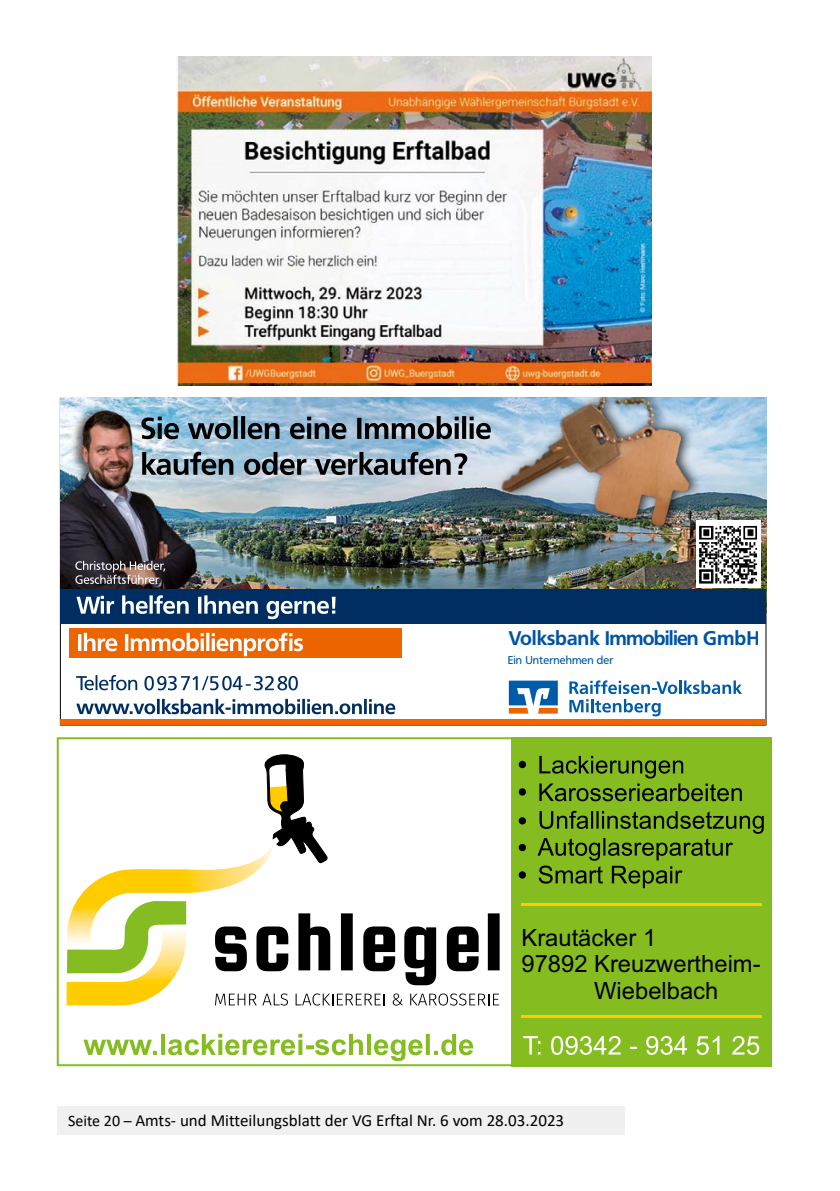
<style>
.page{position:relative;width:840px;height:1191px;background:#fff}
.page>*{position:absolute;margin:0;border:0;box-sizing:border-box;transform-origin:0 0}
.t1{font:23.8px "Arial";color:#000}
.t2{font:700 19.6px "Frutiger VR";letter-spacing:-.02em;color:#0054a4}
.t3{font:17px "Calibri";color:#000}
.t4{font:11.2px "Frutiger VR";letter-spacing:.005em;color:#0054a4}
.s1{font-size:16px}
</style>
<div class="page">
<svg style="left:67px;top:754px;width:432px;height:251px"></svg>
<div style="left:510px;top:737px;width:261px;height:329px;background:#85bc20"></div>
<svg style="left:83px;top:1034px;width:390px;height:27px"></svg>
<svg style="left:523px;top:1036px;width:235px;height:19px"></svg>
<div style="left:518px;top:871px;width:7px;height:7px;background:#000;border-radius:50%"></div>
<div style="left:518px;top:844px;width:7px;height:7px;background:#000;border-radius:50%"></div>
<div style="left:518px;top:817px;width:7px;height:7px;background:#000;border-radius:50%"></div>
<div style="left:518px;top:788px;width:7px;height:7px;background:#000;border-radius:50%"></div>
<div style="left:518px;top:761px;width:7px;height:7px;background:#000;border-radius:50%"></div>
<svg style="left:537px;top:756px;width:226px;height:132px"></svg>
<hr style="left:521px;top:903px;width:240px;height:2px;background:#fc0">
<hr style="left:521px;top:1015px;width:240px;height:3px;background:#fc0">
<div style="left:57px;top:737px;width:714px;height:329px;border:2px solid #84bc21"></div>
<img style="left:200px;top:398px;width:565px;height:191px">
<div style="left:69px;top:628px;width:332px;height:29px;background:#ec6500"></div>
<svg style="left:508px;top:680px;width:49px;height:33px"></svg>
<hr style="left:678px;top:680px;width:3px;height:14px;background:#005ba9">
<svg style="left:684px;top:680px;width:57px;height:14px"></svg>
<svg style="left:569px;top:680px;width:108px;height:36px"></svg>
<svg style="left:78px;top:633px;width:225px;height:23px"></svg>
<svg style="left:76px;top:699px;width:319px;height:15px"></svg>
<svg style="left:76px;top:675px;width:222px;height:15px"></svg>
<div style="left:60px;top:719px;width:705px;height:6px;background:#ec6500"></div>
<svg style="left:200px;top:452px;width:267px;height:23px;background:#74838e"></svg>
<svg style="left:200px;top:416px;width:287px;height:23px;background:#687b89"></svg>
<img style="left:696px;top:520px;width:64px;height:67px">
<img style="left:487px;top:397px;width:228px;height:159px">
<img style="left:60px;top:398px;width:140px;height:191px">
<div style="left:60px;top:589px;width:705px;height:35px;background:#002d62"></div>
<svg style="left:76px;top:595px;width:259px;height:24px"></svg>
<svg style="left:75px;top:561px;width:90px;height:23px;background:#726566"></svg>
<img style="left:177px;top:57px;width:474px;height:329px">
<div style="left:57px;top:1106px;width:567px;height:28px;background:#f0f0f0"></div>
<p class="t2" style="left:508px;top:626px;width:252px">Volksbank Immobilien GmbH</p>
<p class="t4" style="left:507px;top:653px;width:107px">Ein Unternehmen der</p>
<h1 class="t1" style="left:521px;top:920px;width:136px">Krautäcker 1</h1>
<h1 class="t1" style="left:521px;top:947px;width:240px">97892 Kreuzwertheim-</h1>
<h1 class="t1" style="left:594px;top:974px;width:126px">Wiebelbach</h1>
<p class="t3" style="left:68px;top:1109px;width:497px"><span class="s1">Seite 20 –</span> Amts- und Mitteilungsblatt der VG Erftal Nr. 6 vom 28.03.2023</p>
</div>
